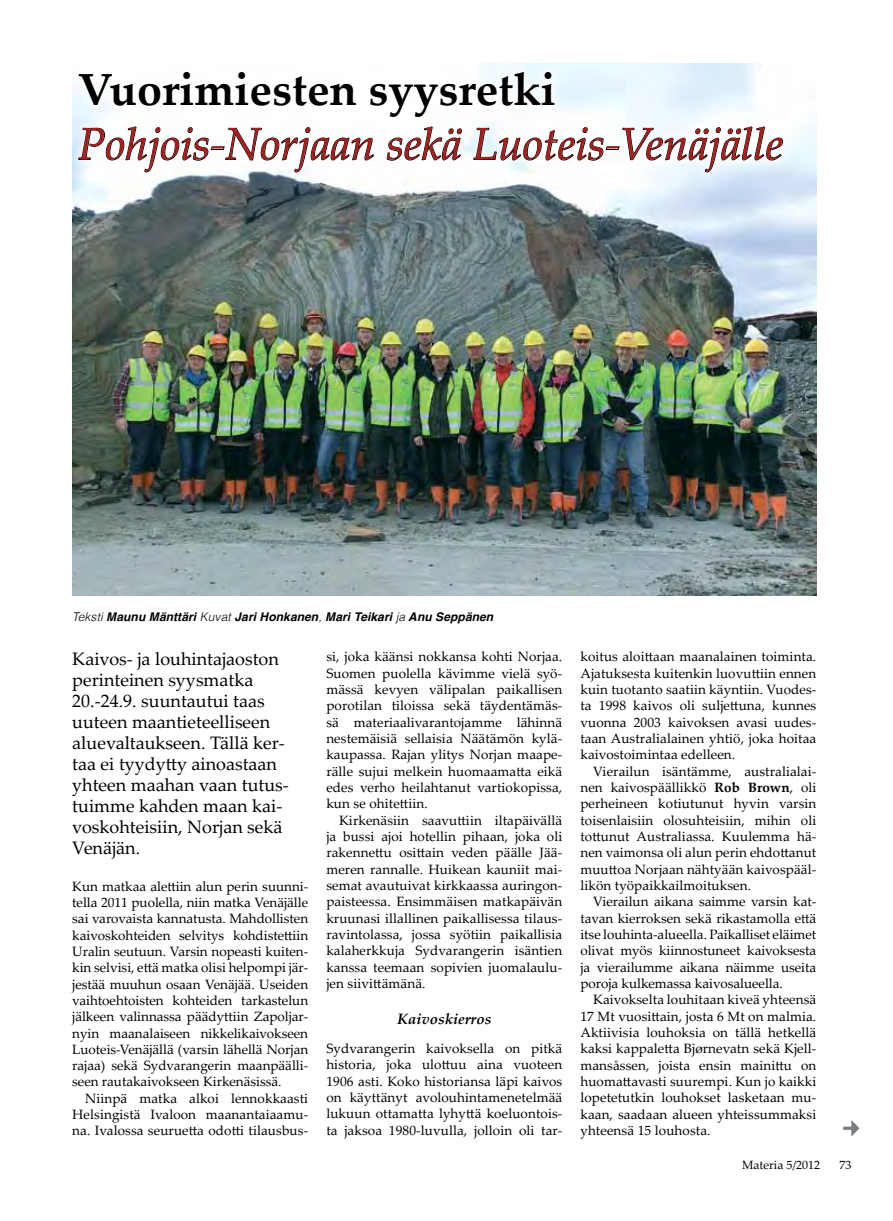
<style>
.page{position:relative;width:893px;height:1221px;background:#fff}
.page>*{position:absolute;margin:0;border:0;box-sizing:border-box;transform-origin:0 0}
.t1{font:italic 45px "Palatino Linotype";color:#9e211f}
.t2{font:700 45px "Palatino Linotype";color:#000}
.t3{font:18px/21px "Palatino Linotype";color:#000}
.t4{font:italic 700 15px "Palatino Linotype";color:#000}
.t5{font:13.5px/16.4px "Palatino Linotype";letter-spacing:.005em;color:#000;text-align:justify}
.t6{font:italic 700 12px "Helvetica";letter-spacing:.01em;color:#000}
.t7{font:12px "Palatino Linotype";color:#000}
.s1{font-weight:300}
.s2{font-weight:700}
</style>
<div class="page">
<img style="left:72px;top:121px;width:744px;height:474px">
<div style="left:69px;top:62px;width:723px;height:119px;background:#fff;opacity:.75"></div>
<svg style="left:78px;top:62px;width:705px;height:189px"></svg>
<h1 class="t2" style="left:78px;top:58px;width:479px">Vuorimiesten syysretki</h1>
<h1 class="t1" style="left:78px;top:112px;width:707px">Pohjois-Norjaan sekä Luoteis-Venäjälle</h1>
<p class="t6" style="left:72px;top:607px;width:423px"><span class="s1">Teksti</span> Maunu Mänttäri <span class="s1">Kuvat</span> Jari Honkanen<span class="s1">,</span> Mari Teikari <span class="s1">ja</span> Anu Seppänen</p>
<p class="t3" style="left:72px;top:647px;width:218px">Kaivos- ja louhintajaoston perinteinen syysmatka<br>20.-24.9. suuntautui taas uuteen maantieteelliseen aluevaltaukseen. Tällä ker&shy;taa ei tyydytty ainoastaan yhteen maahan vaan tutus&shy;tuimme kahden maan kai&shy;voskohteisiin, Norjan sekä<br>Venäjän.</p>
<p class="t5" style="left:72px;top:877px;width:238px">Kun matkaa alettiin alun perin suunni&shy;tella 2011 puolella, niin matka Venäjälle sai varovaista kannatusta. Mahdollisten kaivoskohteiden selvitys kohdistettiin Uralin seutuun. Varsin nopeasti kuiten&shy;kin selvisi, että matka olisi helpompi jär&shy;jestää muuhun osaan Venäjää. Useiden vaihtoehtoisten kohteiden tarkastelun jälkeen valinnassa päädyttiin Zapoljar&shy;nyin maanalaiseen nikkelikaivokseen Luoteis-Venäjällä (varsin lähellä Norjan rajaa) sekä Sydvarangerin maanpäälli&shy;seen rautakaivokseen Kirkenäsissä.</p>
<p class="t5" style="left:72px;top:1089px;width:238px;text-indent:13px">Niinpä matka alkoi lennokkaasti Helsingistä Ivaloon maanantaiaamu&shy;na. Ivalossa seuruetta odotti tilausbus-</p>
<p class="t5" style="left:326px;top:648px;width:238px">si, joka käänsi nokkansa kohti Norjaa.<br>Suomen puolella kävimme vielä syö&shy;mässä kevyen välipalan paikallisen porotilan tiloissa sekä täydentämäs&shy;sä materiaalivarantojamme lähinnä nestemäisiä sellaisia Näätämön kylä&shy;kaupassa. Rajan ylitys Norjan maape&shy;rälle sujui melkein huomaamatta eikä edes verho heilahtanut vartiokopissa, kun se ohitettiin.</p>
<p class="t5" style="left:326px;top:811px;width:238px;text-indent:13px">Kirkenäsiin saavuttiin iltapäivällä ja bussi ajoi hotellin pihaan, joka oli rakennettu osittain veden päälle Jää&shy;meren rannalle. Huikean kauniit mai&shy;semat avautuivat kirkkaassa auringon&shy;paisteessa. Ensimmäisen matkapäivän kruunasi illallinen paikallisessa tilaus&shy;ravintolassa, jossa syötiin paikallisia kalaherkkuja Sydvarangerin isäntien kanssa teemaan sopivien juomalaulu&shy;jen siivittämänä.</p>
<p class="t4" style="left:397px;top:1008px;width:96px">Kaivoskierros</p>
<p class="t5" style="left:326px;top:1039px;width:238px">Sydvarangerin kaivoksella on pitkä historia, joka ulottuu aina vuoteen 1906 asti. Koko historiansa läpi kaivos on käyttänyt avolouhintamenetelmää lukuun ottamatta lyhyttä koeluontois&shy;ta jaksoa 1980-luvulla, jolloin oli tar-</p>
<p class="t5" style="left:580px;top:648px;width:238px">koitus aloittaan maanalainen toiminta.<br>Ajatuksesta kuitenkin luovuttiin ennen kuin tuotanto saatiin käyntiin. Vuodes&shy;ta 1998 kaivos oli suljettuna, kunnes vuonna 2003 kaivoksen avasi uudes&shy;taan Australialainen yhtiö, joka hoitaa kaivostoimintaa edelleen.</p>
<p class="t5" style="left:580px;top:762px;width:238px;text-indent:13px">Vierailun isäntämme, australialai&shy;nen kaivospäällikkö <span class="s2">Rob Brown</span>, oli perheineen kotiutunut hyvin varsin toisenlaisiin olosuhteisiin, mihin oli tottunut Australiassa. Kuulemma hä&shy;nen vaimonsa oli alun perin ehdottanut muuttoa Norjaan nähtyään kaivospääl&shy;likön työpaikkailmoituksen.</p>
<p class="t5" style="left:580px;top:893px;width:237px;text-indent:13px">Vierailun aikana saimme varsin kat&shy;tavan kierroksen sekä rikastamolla että itse louhinta-alueella. Paikalliset eläimet olivat myös kiinnostuneet kaivoksesta ja vierailumme aikana näimme useita poroja kulkemassa kaivosalueella.</p>
<p class="t5" style="left:580px;top:991px;width:238px;text-indent:13px">Kaivokselta louhitaan kiveä yhteensä 17 Mt vuosittain, josta 6 Mt on malmia.<br>Aktiivisia louhoksia on tällä hetkellä kaksi kappaletta Bjørnevatn sekä Kjell&shy;mansåssen, joista ensin mainittu on huomattavasti suurempi. Kun jo kaikki lopetetutkin louhokset lasketaan mu&shy;kaan, saadaan alueen yhteissummaksi yhteensä 15 louhosta.</p>
<p class="t7" style="left:742px;top:1155px;width:80px">Materia 5/2012</p>
<p class="t7" style="left:839px;top:1155px;width:13px">73</p>
</div>
